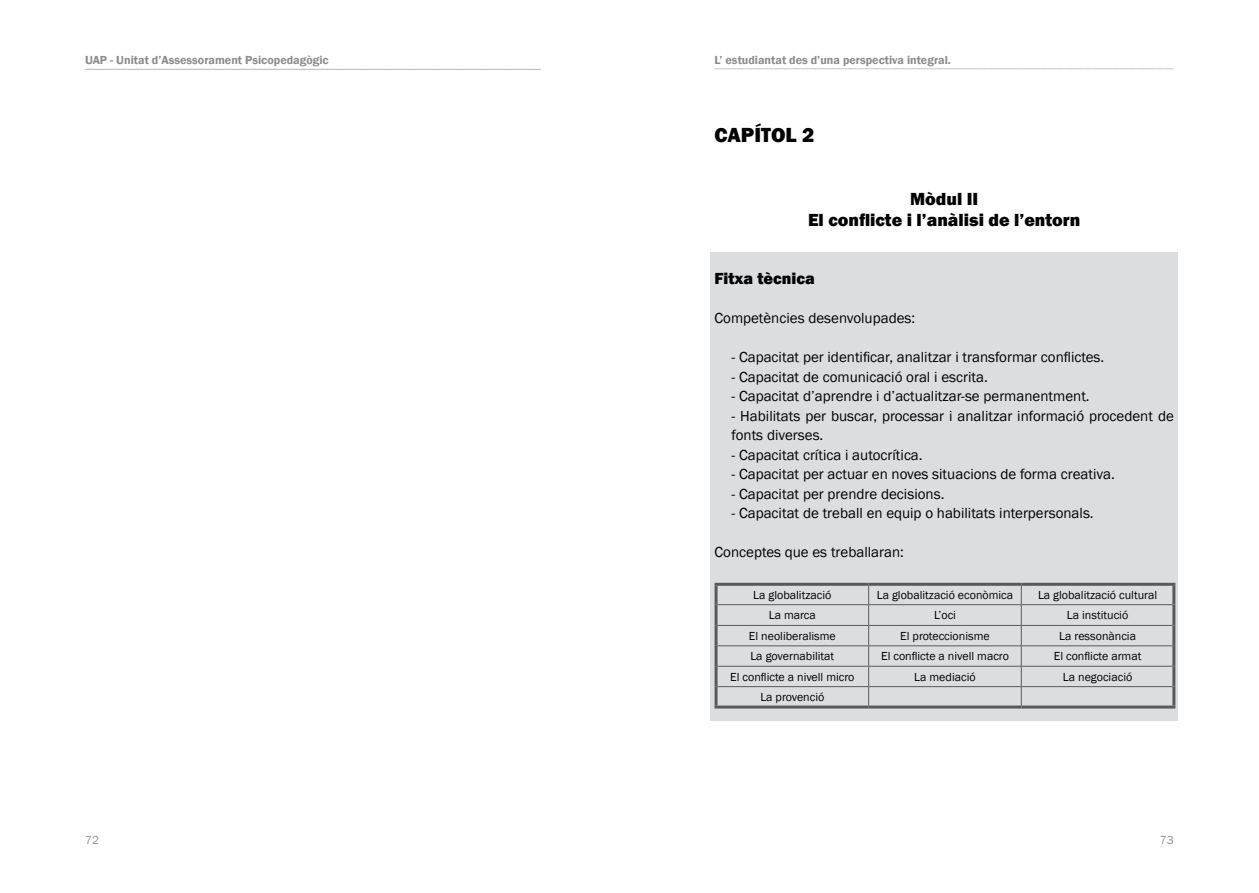
<style>
.page{position:relative;width:1259px;height:893px;background:#fff}
.page>*{position:absolute;margin:0;border:0;box-sizing:border-box;transform-origin:0 0}
.t1{font:800 21px "Franklin Gothic";color:#000}
.t2{font:800 18px/21px "Franklin Gothic";color:#000;text-align:center}
.t3{font:800 16.5px "Franklin Gothic";color:#000}
.t4{font:15px/19.5px "Franklin Gothic";color:#000}
.t5{font:12px "Franklin Gothic";color:#000}
.t6{font:600 12px "Franklin Gothic";color:#8a8c8e}
.t7{font:12px "Minion Pro";color:#8a8c8e}
.t8{font:12px "Franklin Gothic";color:#939598}
</style>
<div class="page">
<div style="left:710px;top:252px;width:468px;height:468px;background:#dcddde"></div>
<hr style="left:714px;top:583px;width:154px;height:3px;background:#58595b">
<hr style="left:714px;top:586px;width:3px;height:19px;background:#58595b">
<hr style="left:868px;top:583px;width:153px;height:3px;background:#58595b">
<hr style="left:1021px;top:583px;width:154px;height:3px;background:#58595b">
<hr style="left:1172px;top:586px;width:3px;height:19px;background:#58595b">
<hr style="left:714px;top:605px;width:3px;height:20px;background:#58595b">
<hr style="left:1172px;top:605px;width:3px;height:20px;background:#58595b">
<hr style="left:714px;top:625px;width:3px;height:21px;background:#58595b">
<hr style="left:1172px;top:625px;width:3px;height:21px;background:#58595b">
<hr style="left:714px;top:646px;width:3px;height:20px;background:#58595b">
<hr style="left:1172px;top:646px;width:3px;height:20px;background:#58595b">
<hr style="left:714px;top:666px;width:3px;height:21px;background:#58595b">
<hr style="left:1172px;top:666px;width:3px;height:21px;background:#58595b">
<hr style="left:714px;top:687px;width:3px;height:18px;background:#58595b">
<hr style="left:1172px;top:687px;width:3px;height:18px;background:#58595b">
<hr style="left:714px;top:705px;width:154px;height:3px;background:#58595b">
<hr style="left:868px;top:705px;width:153px;height:3px;background:#58595b">
<hr style="left:1021px;top:705px;width:154px;height:3px;background:#58595b">
<hr style="left:717px;top:604px;width:151px;height:1px;background:#58595b">
<hr style="left:868px;top:604px;width:153px;height:1px;background:#58595b">
<hr style="left:1021px;top:604px;width:151px;height:1px;background:#58595b">
<hr style="left:717px;top:625px;width:151px;height:1px;background:#58595b">
<hr style="left:868px;top:625px;width:153px;height:1px;background:#58595b">
<hr style="left:1021px;top:625px;width:151px;height:1px;background:#58595b">
<hr style="left:717px;top:645px;width:151px;height:1px;background:#58595b">
<hr style="left:868px;top:645px;width:153px;height:1px;background:#58595b">
<hr style="left:1021px;top:645px;width:151px;height:1px;background:#58595b">
<hr style="left:717px;top:666px;width:151px;height:1px;background:#58595b">
<hr style="left:868px;top:666px;width:153px;height:1px;background:#58595b">
<hr style="left:1021px;top:666px;width:151px;height:1px;background:#58595b">
<hr style="left:717px;top:686px;width:151px;height:1px;background:#58595b">
<hr style="left:868px;top:686px;width:153px;height:1px;background:#58595b">
<svg style="left:868px;top:586px;width:1px;height:119px"></svg>
<hr style="left:1021px;top:686px;width:151px;height:1px;background:#58595b">
<svg style="left:1021px;top:586px;width:1px;height:119px"></svg>
<p class="t6" style="left:85px;top:52px;width:245px">UAP - Unitat d’Assessorament Psicopedagògic</p>
<p class="t7" style="left:85px;top:56px;width:457px">____________________________________________________________________________</p>
<p class="t6" style="left:714px;top:52px;width:238px">L’ estudiantat des d’una perspectiva integral.</p>
<h1 class="t1" style="left:714px;top:121px;width:101px">CAPÍTOL 2</h1>
<p class="t2" style="left:808px;top:188px;width:274px">Mòdul II<br>El conflicte i l’anàlisi de l’entorn</p>
<p class="t3" style="left:714px;top:268px;width:102px">Fitxa tècnica</p>
<p class="t4" style="left:714px;top:309px;width:202px">Competències desenvolupades:</p>
<p class="t4" style="left:731px;top:348px;width:374px">- Capacitat per identificar, analitzar i transformar conflictes.</p>
<p class="t4" style="left:731px;top:367px;width:258px">- Capacitat de comunicació oral i escrita.</p>
<p class="t4" style="left:731px;top:387px;width:360px">- Capacitat d’aprendre i d’actualitzar-se permanentment.</p>
<p class="t4" style="left:731px;top:406px;width:444px">- Habilitats per buscar, processar i analitzar informació procedent de fonts diverses.</p>
<p class="t4" style="left:731px;top:445px;width:193px">- Capacitat crítica i autocrítica.</p>
<p class="t4" style="left:731px;top:465px;width:385px">- Capacitat per actuar en noves situacions de forma creativa.</p>
<p class="t4" style="left:731px;top:484px;width:214px">- Capacitat per prendre decisions.</p>
<p class="t4" style="left:731px;top:504px;width:364px">- Capacitat de treball en equip o habilitats interpersonals.</p>
<p class="t4" style="left:714px;top:543px;width:191px">Conceptes que es treballaran:</p>
<p class="t5" style="left:753px;top:587px;width:80px">La globalització</p>
<p class="t5" style="left:877px;top:587px;width:138px">La globalització econòmica</p>
<p class="t5" style="left:1038px;top:587px;width:121px">La globalització cultural</p>
<p class="t5" style="left:769px;top:608px;width:49px">La marca</p>
<p class="t5" style="left:934px;top:608px;width:23px">L’oci</p>
<p class="t5" style="left:1067px;top:608px;width:63px">La institució</p>
<p class="t5" style="left:749px;top:628px;width:88px">El neoliberalisme</p>
<p class="t5" style="left:900px;top:628px;width:91px">El proteccionisme</p>
<p class="t5" style="left:1059px;top:628px;width:78px">La ressonància</p>
<p class="t5" style="left:750px;top:649px;width:85px">La governabilitat</p>
<p class="t5" style="left:881px;top:649px;width:129px">El conflicte a nivell macro</p>
<p class="t5" style="left:1053px;top:649px;width:89px">El conflicte armat</p>
<p class="t5" style="left:730px;top:669px;width:126px">El conflicte a nivell micro</p>
<p class="t5" style="left:914px;top:669px;width:63px">La mediació</p>
<p class="t5" style="left:1063px;top:669px;width:71px">La negociació</p>
<p class="t5" style="left:760px;top:690px;width:65px">La provenció</p>
<p class="t8" style="left:85px;top:832px;width:16px">72</p>
<p class="t8" style="left:1159px;top:832px;width:16px">73</p>
</div>
